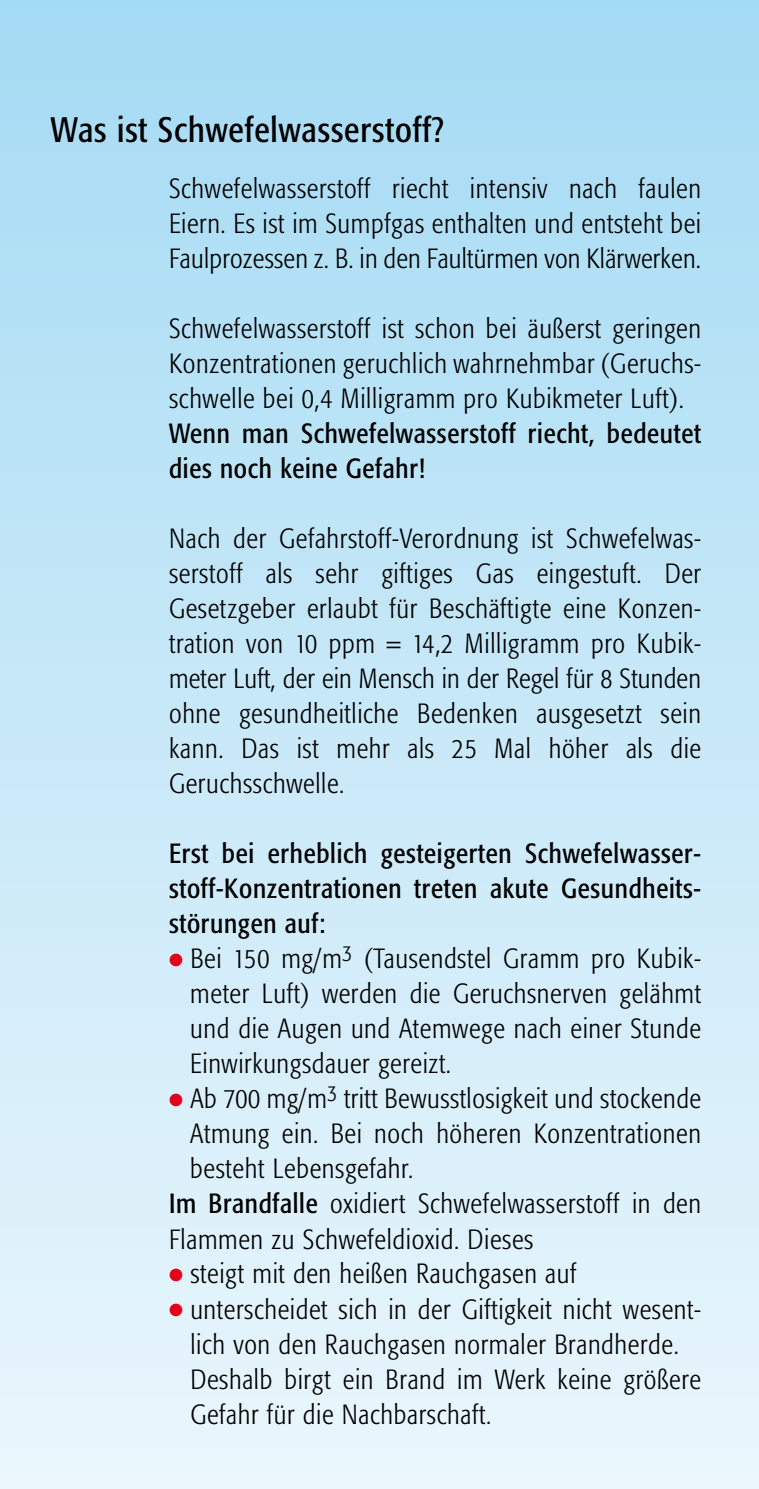
<style>
.page{position:relative;width:759px;height:1489px;background:#fff}
.page>*{position:absolute;margin:0;border:0;box-sizing:border-box;transform-origin:0 0}
.t1{font:condensed 35px "Formata";letter-spacing:.025em;color:#000}
.t2{font:300 condensed 27.5px/35px "Formata";letter-spacing:.025em;color:#000;text-align:justify}
.t3{font:condensed 27.5px/35px "Formata";letter-spacing:.025em;color:#000;text-align:justify}
.s1{font-weight:400}
.s2{color:#e2001a}
</style>
<div class="page">
<div style="left:0;top:0;width:758px;height:1488px;background:linear-gradient(to bottom,#a6dbf4,#ebf6fc)"></div>
<p class="t1" style="left:51px;top:109px;width:394px">Was ist Schwefelwasserstoff?</p>
<p class="t2" style="left:169px;top:171px;width:533px">Schwefelwasserstoff riecht intensiv nach faulen Eiern. Es ist im Sumpfgas enthalten und entsteht bei Faulprozessen z. B. in den Faultürmen von Klärwerken.</p>
<p class="t2" style="left:169px;top:311px;width:533px;text-align:left">Schwefelwasserstoff ist schon bei äußerst geringen Konzentrationen geruchlich wahrnehmbar (Geruchs&shy;schwelle bei 0,4 Milligramm pro Kubikmeter Luft).<br><span class="s1">Wenn man Schwefelwasserstoff riecht, bedeutet dies noch keine Gefahr!</span></p>
<p class="t2" style="left:169px;top:521px;width:533px">Nach der Gefahrstoff-Verordnung ist Schwefelwas&shy;serstoff als sehr giftiges Gas eingestuft. Der Gesetzgeber erlaubt für Beschäftigte eine Konzen&shy;tration von 10 ppm = 14,2 Milligramm pro Kubik&shy;meter Luft, der ein Mensch in der Regel für 8 Stunden ohne gesundheitliche Bedenken ausgesetzt sein kann. Das ist mehr als 25 Mal höher als die Geruchsschwelle.</p>
<p class="t3" style="left:169px;top:836px;width:533px">Erst bei erheblich gesteigerten Schwefelwasser&shy;stoff-Konzentrationen treten akute Gesundheits&shy;störungen auf:</p>
<p class="t2" style="left:190px;top:941px;width:512px;text-indent:-21px"><span class="s2">●</span> Bei 150 mg/m<sup>3</sup> (Tausendstel Gramm pro Kubik&shy;meter Luft) werden die Geruchsnerven gelähmt und die Augen und Atemwege nach einer Stunde Einwirkungsdauer gereizt.</p>
<p class="t2" style="left:169px;top:1081px;width:533px"><span class="s2">●</span> Ab 700 mg/m<sup>3</sup> tritt Bewusstlosigkeit und stockende</p>
<p class="t2" style="left:190px;top:1116px;width:512px">Atmung ein. Bei noch höheren Konzentrationen</p>
<p class="t2" style="left:190px;top:1151px;width:224px">besteht Lebensgefahr.</p>
<p class="t2" style="left:169px;top:1186px;width:533px"><span class="s1">Im Brandfalle</span> oxidiert Schwefelwasserstoff in den</p>
<p class="t2" style="left:169px;top:1221px;width:366px">Flammen zu Schwefeldioxid. Dieses</p>
<p class="t2" style="left:169px;top:1256px;width:409px"><span class="s2">●</span> steigt mit den heißen Rauchgasen auf</p>
<p class="t2" style="left:190px;top:1291px;width:512px;text-align:left;text-indent:-21px"><span class="s2">●</span> unterscheidet sich in der Giftigkeit nicht wesent&shy;lich von den Rauchgasen normaler Brandherde.<br>Deshalb birgt ein Brand im Werk keine größere Gefahr für die Nachbarschaft.</p>
</div>
